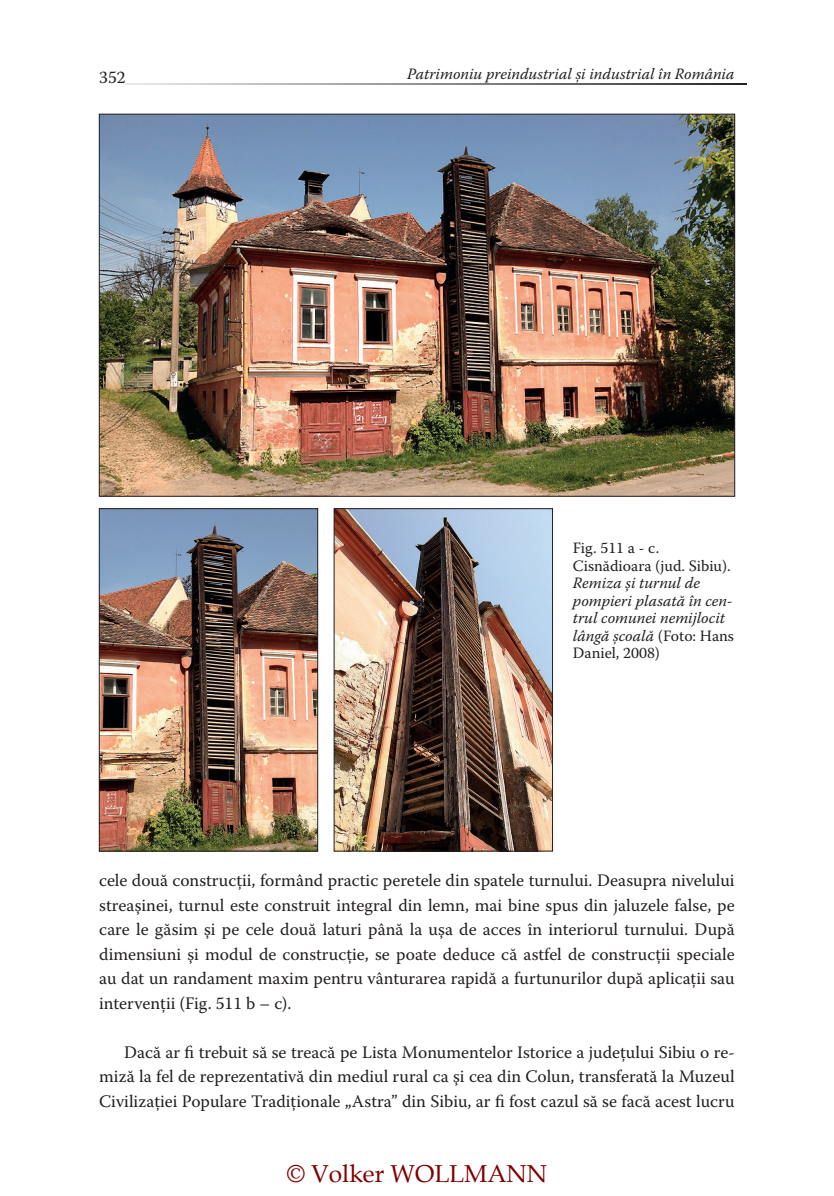
<style>
.page{position:relative;width:834px;height:1196px;background:#fff}
.page>*{position:absolute;margin:0;border:0;box-sizing:border-box;transform-origin:0 0}
.t1{font:24.5px "Book Antiqua";color:#800000}
.t2{font:17.5px/24.5px "Warnock Pro";color:#231f20;text-align:justify}
.t3{font:italic 15.75px/17.5px "Warnock Pro";color:#231f20}
.s1{font-style:normal}
</style>
<div class="page">
<svg style="left:126px;top:83px;width:620px;height:1px"></svg>
<img style="left:101px;top:116px;width:631px;height:378px">
<img style="left:101px;top:510px;width:215px;height:339px">
<div style="left:99px;top:508px;width:219px;height:343px;border:1px solid #231f20"></div>
<img style="left:336px;top:510px;width:214px;height:339px">
<div style="left:334px;top:508px;width:218px;height:343px;border:1px solid #231f20"></div>
<p class="t2" style="left:99px;top:64px;width:28px">352</p>
<p class="t3" style="left:407px;top:65px;width:329px">Patrimoniu preindustrial și industrial în România</p>
<p class="t3" style="left:573px;top:539px;width:162px"><span class="s1">Fig. 511 a - c.<br>Cisnădioara (jud. Sibiu).<br></span>Remiza şi turnul de pompieri plasată în cen&shy;trul comunei nemijlocit lângă școală <span class="s1">(Foto: Hans<br>Daniel, 2008)</span></p>
<p class="t2" style="left:99px;top:867px;width:637px">cele două construcţii, formând practic peretele din spatele turnului. Deasupra nivelului streaşinei, turnul este construit integral din lemn, mai bine spus din jaluzele false, pe care le găsim şi pe cele două laturi până la uşa de acces în interiorul turnului. După dimensiuni şi modul de construcţie, se poate deduce că astfel de construcţii speciale au dat un randament maxim pentru vânturarea rapidă a furtunurilor după aplicaţii sau intervenţii (Fig. 511 b – c).</p>
<p class="t2" style="left:99px;top:1039px;width:637px;text-indent:25px">Dacă ar fi trebuit să se treacă pe Lista Monumentelor Istorice a judeţului Sibiu o re&shy;miză la fel de reprezentativă din mediul rural ca şi cea din Colun, transferată la Muzeul Civilizaţiei Populare Tradiţionale „Astra” din Sibiu, ar fi fost cazul să se facă acest lucru</p>
<h1 class="t1" style="left:286px;top:1156px;width:262px">© Volker WOLLMANN</h1>
</div>
